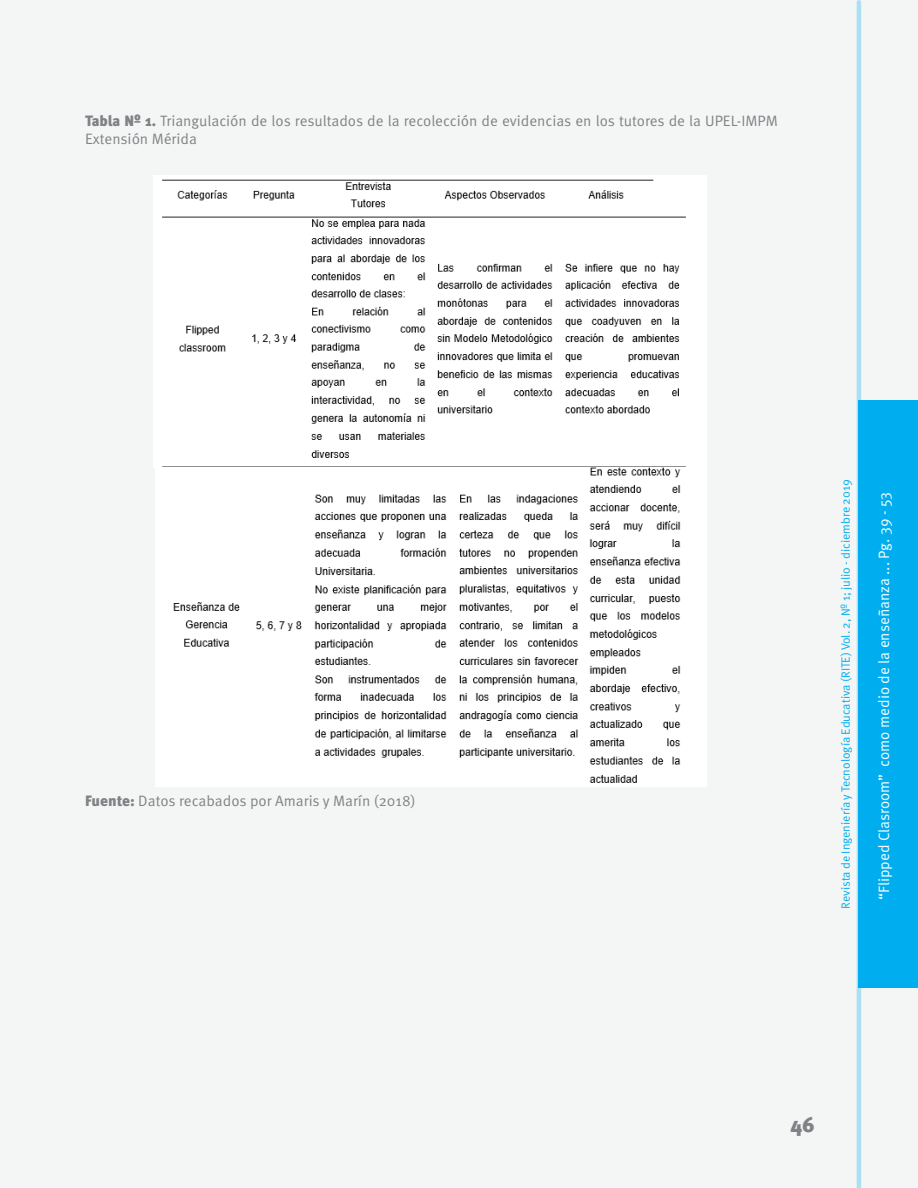
<style>
.page{position:relative;width:918px;height:1188px;background:#f4f6f6}
.page>*{position:absolute;margin:0;border:0;box-sizing:border-box;transform-origin:0 0}
.t1{font:900 21px "Meta Pro";color:#808285}
.Pie_Imagen{font:15px/18px "Meta Pro";color:#808285}
.t2{font:15px "Meta Pro";color:#fff}
.t3{font:12px "Meta Pro";color:#00aeef}
.s1{font-weight:900}
</style>
<div class="page">
<div style="left:859px;top:400px;width:59px;height:588px;background:#00aeef"></div>
<svg style="left:857px;top:2px;width:4px;height:1186px;fill:#abe0f3"></svg>
<img style="left:153px;top:175px;width:554px;height:292px">
<img style="left:155px;top:467px;width:552px;height:319px">
<p class="Pie_Imagen" style="left:85px;top:112px;width:694px"><span class="s1">Tabla Nº 1.</span> Triangulación de los resultados de la recolección de evidencias en los tutores de la UPEL-IMPM<br>Extensión Mérida</p>
<p class="Pie_Imagen" style="left:85px;top:793px;width:332px"><span class="s1">Fuente:</span> Datos recabados por Amaris y Marín (2018)</p>
<p class="t3" style="left:838px;top:909px;width:431px;rotate:-90deg">Revista de Ingeniería y Tecnología Educativa (RITE) Vol. 2, Nº 1; julio - diciembre 2019</p>
<p class="t2" style="left:875px;top:900px;width:409px;rotate:-90deg">“Flipped Clasroom” como medio de la enseñanza ... Pg. 39 - 53</p>
<h1 class="t1" style="left:790px;top:1111px;width:26px">46</h1>
</div>
